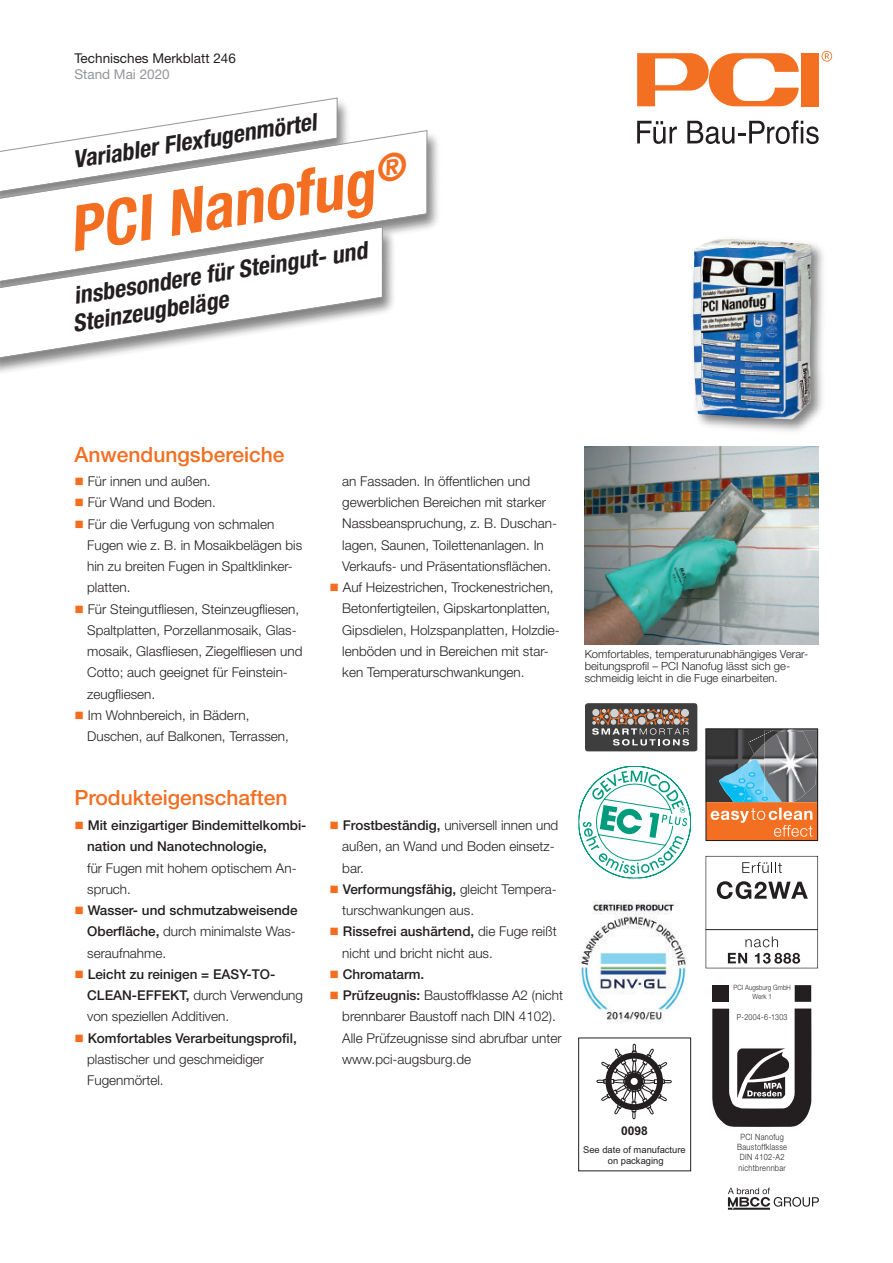
<style>
.page{position:relative;width:893px;height:1263px;background:#fff}
.page>*{position:absolute;margin:0;border:0;box-sizing:border-box;transform-origin:0 0}
.t1{font:italic 700 condensed 63px "Helvetica Neue LT Pro";color:#f36e21}
.t2{font:italic 700 condensed 24px/27px "Helvetica Neue LT Pro";color:#231f20}
.t3{font:500 21px "Helvetica Neue LT Pro";color:#f36e21}
.t4{font:300 13.5px/21.3px "Helvetica Neue LT Pro";color:#231f20}
.t5{font:500 13.5px/21.3px "Helvetica Neue LT Pro";color:#231f20}
.t6{font:13.5px "Helvetica Neue LT Pro";color:#231f20}
.t7{font:13.5px "Helvetica Neue LT Pro";color:#939598}
.t8{font:700 12px "Arial";color:#231f20}
.t9{font:300 11.25px/12px "Helvetica Neue LT Pro";color:#231f20}
.t10{font:9.45px/11.2px "Arial";color:#231f20;text-align:center}
.t11{font:300 8.7px/10.4px "Helvetica Neue";letter-spacing:.04em;color:#231f20;text-align:center;scale:.85 1}
.t12{font:300 8.4px "Helvetica Neue";letter-spacing:.03em;color:#231f20;scale:.85 1}
.t13{font:300 7.2px/8.7px "Helvetica Neue";letter-spacing:.01em;color:#231f20;text-align:center;scale:.85 1}
.s1{color:#f36e21}
.s2{font-weight:300}
.s3{font-weight:500}
</style>
<div class="page">
<div style="left:801px;top:53px;width:18px;height:53px;background:#f36f21"></div>
<svg style="left:637px;top:53px;width:162px;height:53px"></svg>
<svg style="left:821px;top:51px;width:11px;height:11px"></svg>
<svg style="left:637px;top:121px;width:40px;height:23px"></svg>
<svg style="left:687px;top:120px;width:132px;height:24px"></svg>
<svg style="left:183px;top:97px;width:155px;height:25px"></svg>
<img style="left:133px;top:122px;width:305px;height:106px">
<svg style="left:1px;top:130px;width:427px;height:101px"></svg>
<img style="left:692px;top:239px;width:131px;height:192px">
<img style="left:693px;top:242px;width:17px;height:74px">
<img style="left:1px;top:219px;width:413px;height:153px">
<svg style="left:1px;top:226px;width:382px;height:135px"></svg>
<img style="left:585px;top:446px;width:234px;height:198px">
<img style="left:578px;top:900px;width:108px;height:123px">
<hr style="left:705px;top:929px;width:113px;height:1px;background:#231f20">
<svg style="left:742px;top:862px;width:40px;height:11px"></svg>
<svg style="left:717px;top:881px;width:91px;height:18px"></svg>
<svg style="left:745px;top:936px;width:33px;height:11px"></svg>
<svg style="left:728px;top:953px;width:19px;height:10px"></svg>
<svg style="left:755px;top:953px;width:45px;height:10px"></svg>
<div style="left:585px;top:703px;width:113px;height:49px;background:#3e3e3f;border-radius:3px"></div>
<svg style="left:592px;top:709px;width:97px;height:36px"></svg>
<img style="left:785px;top:731px;width:31px;height:71px">
<img style="left:707px;top:730px;width:78px;height:72px">
<img style="left:764px;top:730px;width:18px;height:4px">
<img style="left:748px;top:734px;width:16px;height:20px">
<img style="left:764px;top:731px;width:16px;height:12px">
<img style="left:734px;top:760px;width:44px;height:13px">
<img style="left:746px;top:759px;width:18px;height:14px">
<img style="left:719px;top:763px;width:28px;height:10px">
<div style="left:706px;top:802px;width:112px;height:39px;background:#f36f21"></div>
<svg style="left:711px;top:773px;width:102px;height:64px"></svg>
<div style="left:705px;top:728px;width:113px;height:113px;border:1px solid #231f20"></div>
<svg style="left:578px;top:766px;width:113px;height:112px"></svg>
<div style="left:712px;top:985px;width:17px;height:17px;background:#231f20"></div>
<div style="left:795px;top:985px;width:16px;height:17px;background:#231f20"></div>
<svg style="left:712px;top:993px;width:99px;height:134px"></svg>
<div style="left:578px;top:1037px;width:113px;height:134px;border:1px solid #231f20"></div>
<svg style="left:597px;top:1044px;width:75px;height:75px"></svg>
<svg style="left:728px;top:1187px;width:91px;height:23px"></svg>
<p class="t6" style="left:74px;top:53px;width:163px">Technisches Merkblatt 246</p>
<p class="t7" style="left:74px;top:69px;width:97px">Stand Mai 2020</p>
<h2 class="t2" style="left:71px;top:149px;width:248px;rotate:-9deg">Variabler Flexfugenmörtel</h2>
<h1 class="t1" style="left:65px;top:207px;width:344px;rotate:-9deg">PCI Nanofug<sup>®</sup></h1>
<h2 class="t2" style="left:67px;top:285px;width:303px;rotate:-9deg">insbesondere für Steingut- und<br>Steinzeugbeläge</h2>
<h3 class="t3" style="left:74px;top:446px;width:212px">Anwendungsbereiche</h3>
<p class="t4" style="left:74px;top:472px;width:138px"><span class="s1">■</span> Für innen und außen.</p>
<p class="t4" style="left:74px;top:493px;width:143px"><span class="s1">■</span> Für Wand und Boden.</p>
<p class="t4" style="left:87px;top:514px;width:217px;text-indent:-13px"><span class="s1">■</span> Für die Verfugung von schmalen<br>Fugen wie z. B. in Mosaikbelägen bis hin zu breiten Fugen in Spaltklinker&shy;platten.</p>
<p class="t4" style="left:87px;top:599px;width:217px;text-indent:-13px"><span class="s1">■</span> Für Steingutfliesen, Steinzeugfliesen, Spaltplatten, Porzellanmosaik, Glas&shy;mosaik, Glasfliesen, Ziegelfliesen und Cotto; auch geeignet für Feinstein&shy;zeugfliesen.</p>
<p class="t4" style="left:87px;top:706px;width:203px;text-indent:-13px"><span class="s1">■</span> Im Wohnbereich, in Bädern,<br>Duschen, auf Balkonen, Terrassen,</p>
<h3 class="t3" style="left:74px;top:790px;width:215px">Produkteigenschaften</h3>
<p class="t5" style="left:87px;top:816px;width:221px;text-indent:-13px"><span class="s1">■</span> Mit einzigartiger Bindemittelkombi&shy;nation und Nanotechnologie,</p>
<p class="t4" style="left:87px;top:858px;width:211px">für Fugen mit hohem optischem An&shy;spruch.</p>
<p class="t5" style="left:87px;top:901px;width:212px;text-align:justify;text-indent:-13px"><span class="s1">■</span> Wasser- und schmutzabweisende Oberfläche, <span class="s2">durch minimalste Was&shy;seraufnahme.</span></p>
<p class="t5" style="left:87px;top:965px;width:217px;text-indent:-13px"><span class="s1">■</span> Leicht zu reinigen = EASY-TO-<br>CLEAN-EFFEKT, <span class="s2">durch Verwendung von speziellen Additiven.</span></p>
<p class="t4" style="left:87px;top:1028px;width:211px;text-indent:-13px"><span class="s1">■</span> <span class="s3">Komfortables Verarbeitungsprofil, </span>plastischer und geschmeidiger<br>Fugenmörtel.</p>
<p class="t4" style="left:342px;top:472px;width:216px">an Fassaden. In öffentlichen und gewerblichen Bereichen mit starker Nassbeanspruchung, z. B. Duschan&shy;lagen, Saunen, Toilettenanlagen. In Verkaufs- und Präsentationsflächen.</p>
<p class="t4" style="left:342px;top:578px;width:219px;text-indent:-13px"><span class="s1">■</span> Auf Heizestrichen, Trockenestrichen, Betonfertigteilen, Gipskartonplatten, Gipsdielen, Holzspanplatten, Holzdie&shy;lenböden und in Bereichen mit star&shy;ken Temperaturschwankungen.</p>
<p class="t9" style="left:585px;top:649px;width:225px">Komfortables, temperaturunabhängiges Verar&shy;beitungsprofil – PCI Nanofug lässt sich ge&shy;schmeidig leicht in die Fuge einarbeiten.</p>
<p class="t4" style="left:342px;top:816px;width:218px;text-indent:-13px"><span class="s1">■</span> <span class="s3">Frostbeständig,</span> universell innen und außen, an Wand und Boden einsetz&shy;bar.</p>
<p class="t4" style="left:342px;top:879px;width:216px;text-indent:-13px"><span class="s1">■</span> <span class="s3">Verformungsfähig,</span> gleicht Tempera&shy;turschwankungen aus.</p>
<p class="t4" style="left:342px;top:922px;width:216px;text-indent:-13px"><span class="s1">■</span> <span class="s3">Rissefrei aushärtend,</span> die Fuge reißt nicht und bricht nicht aus.</p>
<p class="t5" style="left:330px;top:965px;width:96px"><span class="s1">■</span> Chromatarm.</p>
<p class="t4" style="left:342px;top:986px;width:222px;text-indent:-13px"><span class="s1">■</span> <span class="s3">Prüfzeugnis:</span> Baustoffklasse A2 (nicht brennbarer Baustoff nach DIN 4102).<br>Alle Prüfzeugnisse sind abrufbar unter www.pci-augsburg.de</p>
<p class="t8" style="left:621px;top:1123px;width:28px">0098</p>
<p class="t10" style="left:583px;top:1144px;width:104px">See date of manufacture on packaging</p>
<p class="t13" style="left:733px;top:984px;width:69px">PCI Augsburg GmbH<br>Werk 1</p>
<p class="t12" style="left:737px;top:1014px;width:61px">P-2004-6-1303</p>
<p class="t11" style="left:737px;top:1132px;width:60px">PCI Nanofug<br>Baustoffklasse<br>DIN 4102-A2 nichtbrennbar</p>
</div>
